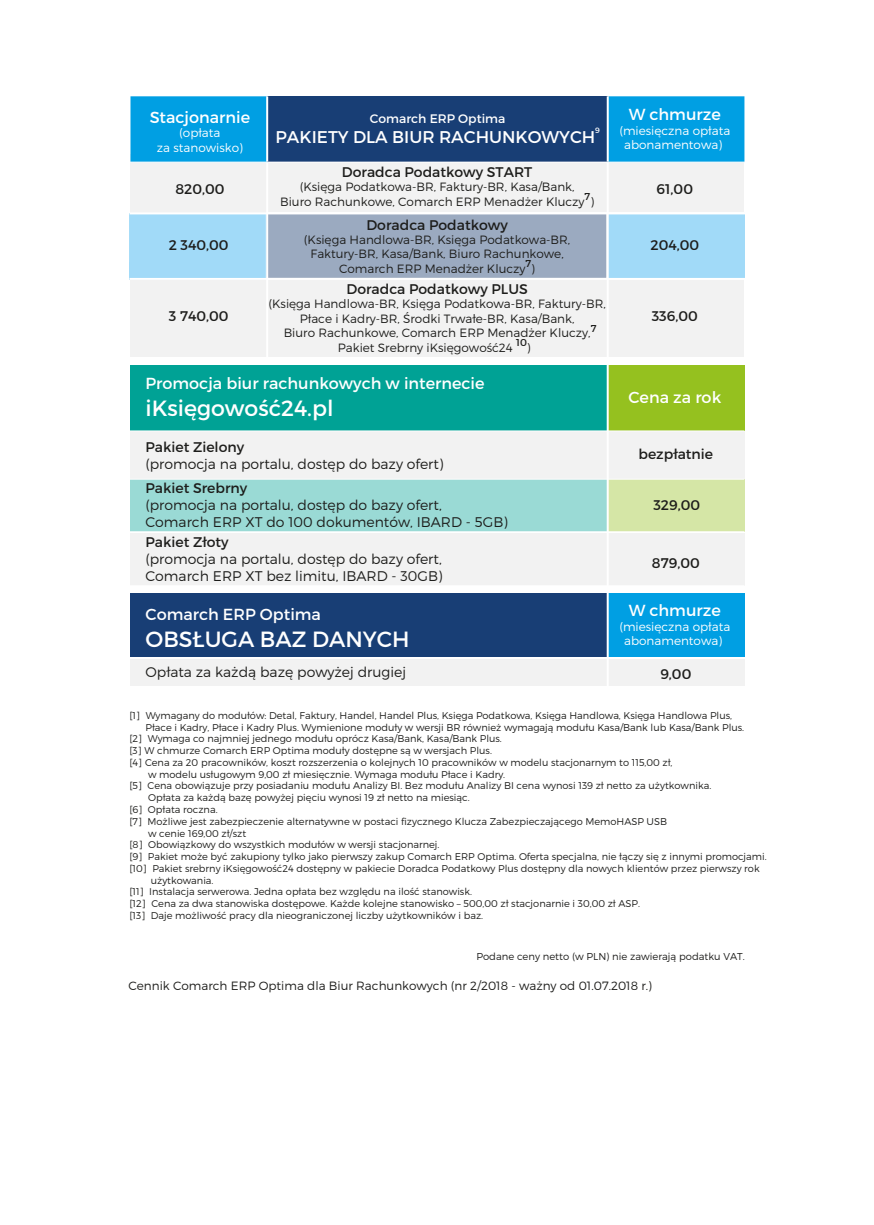
<style>
.page{position:relative;width:874px;height:1225px;background:#fff}
.page>*{position:absolute;margin:0;border:0;box-sizing:border-box;transform-origin:0 0}
.t1{font:22px "Montserrat";color:#fff}
.t2{font:17px "Montserrat";color:#fff}
.t3{font:16px "Montserrat";color:#fff}
.t4{font:300 14px/16.8px "Montserrat";color:#1d1d1b}
.t5{font:14px "Montserrat";color:#1d1d1b}
.t6{font:12.4px "Montserrat";color:#fff}
.t7{font:300 12px/14.4px "Montserrat";color:#1d1d1b}
.t8{font:300 12px/14.4px "Montserrat";color:#fff;text-align:center}
.t9{font:300 10px "Montserrat";color:#1d1d1b}
.t10{font:10px "Montserrat";color:#1d1d1b}
.t11{font:300 9.8px "Montserrat";color:#1d1d1b}
.t12{font:7.8px "Montserrat";color:#fff}
</style>
<div class="page">
<div style="left:130px;top:154px;width:614px;height:203px;background:#f2f2f2"></div>
<div style="left:607px;top:212px;width:137px;height:66px;background:#a1daf8"></div>
<div style="left:130px;top:213px;width:138px;height:67px;background:#a1daf8"></div>
<div style="left:266px;top:212px;width:340px;height:66px;background:#9baac0"></div>
<hr style="left:129px;top:278px;width:615px;height:2px;background:#fff">
<hr style="left:129px;top:212px;width:615px;height:2px;background:#fff">
<hr style="left:266px;top:162px;width:2px;height:197px;background:#fff">
<div style="left:607px;top:365px;width:137px;height:66px;background:#95c11f"></div>
<div style="left:130px;top:365px;width:477px;height:66px;background:#00a295"></div>
<div style="left:130px;top:431px;width:477px;height:48px;background:#f2f2f2"></div>
<div style="left:607px;top:431px;width:137px;height:48px;background:#f2f2f2"></div>
<div style="left:607px;top:593px;width:137px;height:64px;background:#009fe3"></div>
<div style="left:607px;top:479px;width:137px;height:53px;background:#d5e6a6"></div>
<div style="left:130px;top:593px;width:477px;height:64px;background:#183e75"></div>
<div style="left:130px;top:479px;width:477px;height:53px;background:#9adad5"></div>
<hr style="left:127px;top:430px;width:480px;height:1px;background:#fff">
<hr style="left:607px;top:430px;width:137px;height:1px;background:#fff">
<hr style="left:127px;top:479px;width:480px;height:1px;background:#fff">
<hr style="left:607px;top:479px;width:137px;height:1px;background:#fff">
<hr style="left:127px;top:531px;width:480px;height:1px;background:#fff">
<hr style="left:607px;top:531px;width:137px;height:1px;background:#fff">
<div style="left:607px;top:533px;width:137px;height:53px;background:#f2f2f2"></div>
<div style="left:130px;top:533px;width:477px;height:53px;background:#f2f2f2"></div>
<hr style="left:127px;top:585px;width:480px;height:1px;background:#fff">
<hr style="left:607px;top:585px;width:137px;height:1px;background:#fff">
<div style="left:130px;top:96px;width:614px;height:66px;background:#009fe3"></div>
<div style="left:267px;top:96px;width:340px;height:66px;background:#183e75"></div>
<hr style="left:266px;top:96px;width:2px;height:66px;background:#fff">
<hr style="left:606px;top:96px;width:2px;height:66px;background:#fff">
<hr style="left:128px;top:162px;width:139px;height:1px;background:#fff">
<hr style="left:607px;top:162px;width:138px;height:1px;background:#fff">
<div style="left:607px;top:659px;width:137px;height:26px;background:#f2f2f2"></div>
<div style="left:130px;top:659px;width:477px;height:26px;background:#f2f2f2"></div>
<hr style="left:606px;top:162px;width:2px;height:526px;background:#fff">
<hr style="left:267px;top:162px;width:340px;height:1px;background:#fff">
<h3 class="t3" style="left:150px;top:107px;width:102px">Stacjonarnie</h3>
<p class="t8" style="left:157px;top:126px;width:87px">(opłata<br>za stanowisko)</p>
<h3 class="t5" style="left:175px;top:180px;width:51px">820,00</h3>
<h3 class="t5" style="left:169px;top:236px;width:61px">2 340,00</h3>
<h3 class="t5" style="left:169px;top:307px;width:61px">3 740,00</h3>
<p class="t6" style="left:370px;top:111px;width:137px">Comarch ERP Optima</p>
<h2 class="t2" style="left:275px;top:126px;width:321px">PAKIETY DLA BIUR RACHUNKOWYCH</h2>
<p class="t12" style="left:595px;top:125px;width:6px">9</p>
<h3 class="t5" style="left:342px;top:163px;width:192px">Doradca Podatkowy START</h3>
<p class="t7" style="left:280px;top:179px;width:306px;text-indent:20px">(Księga Podatkowa-BR, Faktury-BR, Kasa/Bank,<br>Biuro Rachunkowe, Comarch ERP Menadżer Kluczy</p>
<p class="t10" style="left:584px;top:190px;width:7px">7</p>
<p class="t7" style="left:590px;top:194px;width:5px">)</p>
<h3 class="t5" style="left:366px;top:216px;width:143px">Doradca Podatkowy</h3>
<p class="t7" style="left:304px;top:232px;width:268px">(Księga Handlowa-BR, Księga Podatkowa-BR,</p>
<p class="t7" style="left:310px;top:247px;width:254px">Faktury-BR, Kasa/Bank, Biuro Rachunkowe,</p>
<p class="t7" style="left:339px;top:261px;width:188px">Comarch ERP Menadżer Kluczy</p>
<p class="t10" style="left:525px;top:257px;width:7px">7</p>
<p class="t7" style="left:531px;top:261px;width:5px">)</p>
<h3 class="t5" style="left:346px;top:280px;width:183px">Doradca Podatkowy PLUS</h3>
<p class="t7" style="left:268px;top:297px;width:338px">(Księga Handlowa-BR, Księga Podatkowa-BR, Faktury-BR,</p>
<p class="t7" style="left:300px;top:311px;width:276px">Płace i Kadry-BR, Środki Trwałe-BR, Kasa/Bank,</p>
<p class="t7" style="left:283px;top:325px;width:308px">Biuro Rachunkowe, Comarch ERP Menadżer Kluczy,</p>
<p class="t7" style="left:337px;top:340px;width:176px">Pakiet Srebrny iKsięgowość24</p>
<p class="t10" style="left:590px;top:322px;width:7px">7</p>
<p class="t10" style="left:516px;top:336px;width:12px">10</p>
<p class="t7" style="left:526px;top:340px;width:5px">)</p>
<h3 class="t3" style="left:145px;top:373px;width:340px">Promocja biur rachunkowych w internecie</h3>
<h1 class="t1" style="left:145px;top:394px;width:189px">iKsięgowość24.pl</h1>
<h3 class="t5" style="left:145px;top:438px;width:100px">Pakiet Zielony</h3>
<h3 class="t4" style="left:145px;top:455px;width:299px">(promocja na portalu, dostęp do bazy ofert)</h3>
<h3 class="t5" style="left:145px;top:480px;width:103px">Pakiet Srebrny</h3>
<h3 class="t4" style="left:145px;top:496px;width:363px">(promocja na portalu, dostęp do bazy ofert,<br>Comarch ERP XT do 100 dokumentów, IBARD - 5GB)</h3>
<h3 class="t5" style="left:145px;top:534px;width:85px">Pakiet Złoty</h3>
<h3 class="t4" style="left:145px;top:550px;width:298px">(promocja na portalu, dostęp do bazy ofert,<br>Comarch ERP XT bez limitu, IBARD - 30GB)</h3>
<h3 class="t3" style="left:145px;top:604px;width:177px">Comarch ERP Optima</h3>
<h1 class="t1" style="left:145px;top:625px;width:265px">OBSŁUGA BAZ DANYCH</h1>
<h3 class="t3" style="left:628px;top:105px;width:93px">W chmurze</h3>
<p class="t8" style="left:619px;top:123px;width:112px">(miesięczna opłata abonamentowa)</p>
<h3 class="t5" style="left:656px;top:180px;width:38px">61,00</h3>
<h3 class="t5" style="left:650px;top:236px;width:50px">204,00</h3>
<h3 class="t5" style="left:651px;top:307px;width:48px">336,00</h3>
<h3 class="t3" style="left:628px;top:387px;width:94px">Cena za rok</h3>
<h3 class="t5" style="left:638px;top:446px;width:76px">bezpłatnie</h3>
<h3 class="t5" style="left:653px;top:496px;width:48px">329,00</h3>
<h3 class="t5" style="left:651px;top:554px;width:49px">879,00</h3>
<h3 class="t3" style="left:628px;top:601px;width:93px">W chmurze</h3>
<p class="t8" style="left:619px;top:619px;width:112px">(miesięczna opłata abonamentowa)</p>
<h3 class="t4" style="left:145px;top:663px;width:262px">Opłata za każdą bazę powyżej drugiej</h3>
<h3 class="t5" style="left:660px;top:665px;width:32px">9,00</h3>
<p class="t11" style="left:129px;top:709px;width:604px">[1] Wymagany do modułów: Detal, Faktury, Handel, Handel Plus, Księga Podatkowa, Księga Handlowa, Księga Handlowa Plus,</p>
<p class="t11" style="left:145px;top:721px;width:600px">Płace i Kadry, Płace i Kadry Plus. Wymienione moduły w wersji BR również wymagają modułu Kasa/Bank lub Kasa/Bank Plus.</p>
<p class="t11" style="left:129px;top:733px;width:374px">[2] Wymaga co najmniej jednego modułu oprócz Kasa/Bank, Kasa/Bank Plus.</p>
<p class="t11" style="left:129px;top:744px;width:364px">[3] W chmurze Comarch ERP Optima moduły dostępne są w wersjach Plus.</p>
<p class="t11" style="left:129px;top:756px;width:544px">[4] Cena za 20 pracowników, koszt rozszerzenia o kolejnych 10 pracowników w modelu stacjonarnym to 115,00 zł,</p>
<p class="t11" style="left:148px;top:768px;width:358px">w modelu usługowym 9,00 zł miesięcznie. Wymaga modułu Płace i Kadry.</p>
<p class="t11" style="left:129px;top:780px;width:583px">[5] Cena obowiązuje przy posiadaniu modułu Analizy BI. Bez modułu Analizy BI cena wynosi 139 zł netto za użytkownika.</p>
<p class="t11" style="left:148px;top:791px;width:323px">Opłata za każdą bazę powyżej pięciu wynosi 19 zł netto na miesiąc.</p>
<p class="t11" style="left:129px;top:803px;width:90px">[6] Opłata roczna.</p>
<p class="t11" style="left:129px;top:815px;width:539px">[7] Możliwe jest zabezpieczenie alternatywne w postaci fizycznego Klucza Zabezpieczającego MemoHASP USB</p>
<p class="t11" style="left:148px;top:827px;width:99px">w cenie 169,00 zł/szt</p>
<p class="t11" style="left:129px;top:839px;width:311px">[8] Obowiązkowy do wszystkich modułów w wersji stacjonarnej.</p>
<p class="t11" style="left:129px;top:850px;width:638px">[9] Pakiet może być zakupiony tylko jako pierwszy zakup Comarch ERP Optima. Oferta specjalna, nie łączy się z innymi promocjami.</p>
<p class="t11" style="left:129px;top:862px;width:631px">[10] Pakiet srebrny iKsięgowość24 dostępny w pakiecie Doradca Podatkowy Plus dostępny dla nowych klientów przez pierwszy rok</p>
<p class="t11" style="left:151px;top:874px;width:64px">użytkowania.</p>
<p class="t11" style="left:129px;top:886px;width:344px">[11] Instalacja serwerowa. Jedna opłata bez względu na ilość stanowisk.</p>
<p class="t11" style="left:129px;top:897px;width:512px">[12] Cena za dwa stanowiska dostępowe. Każde kolejne stanowisko – 500,00 zł stacjonarnie i 30,00 zł ASP.</p>
<p class="t11" style="left:129px;top:909px;width:355px">[13] Daje możliwość pracy dla nieograniczonej liczby użytkowników i baz.</p>
<p class="t9" style="left:476px;top:950px;width:270px">Podane ceny netto (w PLN) nie zawierają podatku VAT.</p>
<p class="t7" style="left:128px;top:978px;width:525px">Cennik Comarch ERP Optima dla Biur Rachunkowych (nr 2/2018 - ważny od 01.07.2018 r.)</p>
</div>
